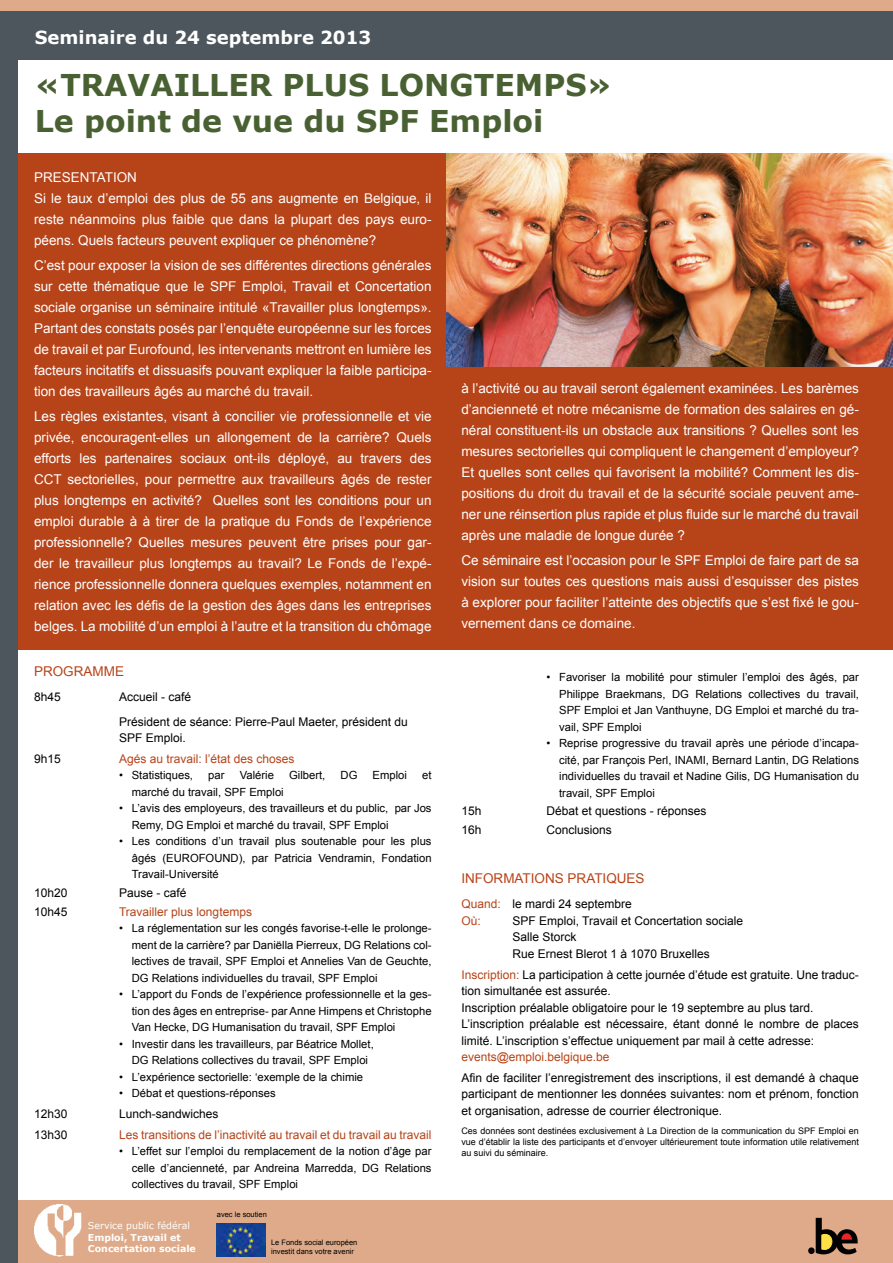
<style>
.page{position:relative;width:893px;height:1263px;background:#fff}
.page>*{position:absolute;margin:0;border:0;box-sizing:border-box;transform-origin:0 0}
.t1{font:700 30px "Verdana";color:#496132}
.t2{font:700 18px "Verdana";color:#fff}
.t3{font:13.5px/21px "Arial";color:#fff;text-align:justify}
.t4{font:13.5px "Arial";color:#b74318}
.t5{font:12px/16.5px "Arial";color:#000}
.t6{font:12px "Arial";color:#b74318}
.t7{font:11.25px/16.5px "Arial";color:#000;text-align:justify}
.t8{font:700 9.45px/11.6px "Verdana";color:#fff}
.t9{font:9px/10.8px "Arial";color:#000;text-align:justify}
.t10{font:7.5px/9px "Arial";color:#000}
.s1{font-weight:400}
.s2{color:#b74318}
</style>
<div class="page">
<div style="left:0;top:0;width:893px;height:60px;background:#4c565c"></div>
<div style="left:0;top:153px;width:893px;height:496px;background:#b74318"></div>
<div style="left:0;top:1200px;width:893px;height:63px;background:#deaa89"></div>
<div style="left:808px;top:1247px;width:7px;height:7px;background:#000;border-radius:50%"></div>
<svg style="left:816px;top:1218px;width:42px;height:36px"></svg>
<div style="left:0;top:0;width:17px;height:1263px;background:#4c565c"></div>
<div style="left:0;top:0;width:893px;height:11px;background:#deaa89"></div>
<img style="left:446px;top:153px;width:447px;height:214px">
<img style="left:34px;top:1204px;width:48px;height:53px">
<img style="left:217px;top:1223px;width:49px;height:33px">
<p class="t2" style="left:35px;top:24px;width:338px">Seminaire du 24 septembre 2013</p>
<p class="t1" style="left:35px;top:64px;width:579px">«TRAVAILLER PLUS LONGTEMPS»</p>
<p class="t1" style="left:35px;top:100px;width:510px">Le point de vue du SPF Emploi</p>
<p class="t3" style="left:34px;top:167px;width:105px">PRESENTATION</p>
<p class="t3" style="left:34px;top:188px;width:399px">Si le taux d’emploi des plus de 55 ans augmente en Belgique, il reste néanmoins plus faible que dans la plupart des pays euro&shy;péens. Quels facteurs peuvent expliquer ce phénomène?</p>
<p class="t3" style="left:34px;top:255px;width:399px">C’est pour exposer la vision de ses différentes directions générales sur cette thématique que le SPF Emploi, Travail et Concertation sociale organise un séminaire intitulé «Travailler plus longtemps».<br>Partant des constats posés par l’enquête européenne sur les forces de travail et par Eurofound, les intervenants mettront en lumière les facteurs incitatifs et dissuasifs pouvant expliquer la faible participa&shy;tion des travailleurs âgés au marché du travail.</p>
<p class="t3" style="left:34px;top:406px;width:399px">Les règles existantes, visant à concilier vie professionnelle et vie privée, encouragent-elles un allongement de la carrière? Quels efforts les partenaires sociaux ont-ils déployé, au travers des CCT sectorielles, pour permettre aux travailleurs âgés de rester plus longtemps en activité? Quelles sont les conditions pour un emploi durable à à tirer de la pratique du Fonds de l’expérience professionnelle? Quelles mesures peuvent être prises pour gar&shy;der le travailleur plus longtemps au travail? Le Fonds de l’expé&shy;rience professionnelle donnera quelques exemples, notamment en relation avec les défis de la gestion des âges dans les entreprises belges. La mobilité d’un emploi à l’autre et la transition du chômage</p>
<p class="t3" style="left:461px;top:377px;width:399px">à l’activité ou au travail seront également examinées. Les barèmes d’ancienneté et notre mécanisme de formation des salaires en gé&shy;néral constituent-ils un obstacle aux transitions ? Quelles sont les mesures sectorielles qui compliquent le changement d’employeur?<br>Et quelles sont celles qui favorisent la mobilité? Comment les dis&shy;positions du droit du travail et de la sécurité sociale peuvent ame&shy;ner une réinsertion plus rapide et plus fluide sur le marché du travail après une maladie de longue durée ?</p>
<p class="t3" style="left:461px;top:550px;width:399px">Ce séminaire est l’occasion pour le SPF Emploi de faire part de sa vision sur toutes ces questions mais aussi d’esquisser des pistes à explorer pour faciliter l’atteinte des objectifs que s’est fixé le gou&shy;vernement dans ce domaine.</p>
<p class="t4" style="left:34px;top:662px;width:92px">PROGRAMME</p>
<p class="t5" style="left:34px;top:688px;width:28px">8h45</p>
<p class="t5" style="left:119px;top:688px;width:74px">Accueil - café</p>
<p class="t5" style="left:119px;top:713px;width:290px">Président de séance: Pierre-Paul Maeter, président du<br>SPF Emploi.</p>
<p class="t5" style="left:34px;top:750px;width:28px">9h15</p>
<p class="t6" style="left:119px;top:751px;width:177px">Agés au travail: l’état des choses</p>
<p class="t7" style="left:119px;top:767px;width:76px">• Statistiques,</p>
<p class="t7" style="left:208px;top:767px;width:18px">par</p>
<p class="t7" style="left:240px;top:767px;width:36px">Valérie</p>
<p class="t7" style="left:289px;top:767px;width:38px">Gilbert,</p>
<p class="t7" style="left:341px;top:767px;width:18px">DG</p>
<p class="t7" style="left:373px;top:767px;width:36px">Emploi</p>
<p class="t7" style="left:422px;top:767px;width:11px">et</p>
<p class="t7" style="left:132px;top:784px;width:153px">marché du travail, SPF Emploi</p>
<p class="t7" style="left:132px;top:800px;width:301px;text-indent:-13px">• L’avis des employeurs, des travailleurs et du public, par Jos<br>Remy, DG Emploi et marché du travail, SPF Emploi</p>
<p class="t7" style="left:132px;top:833px;width:301px;text-indent:-13px">• Les conditions d’un travail plus soutenable pour les plus âgés (EUROFOUND), par Patricia Vendramin, Fondation Travail-Université</p>
<p class="t5" style="left:34px;top:885px;width:35px">10h20</p>
<p class="t5" style="left:119px;top:885px;width:69px">Pause - café</p>
<p class="t5" style="left:34px;top:903px;width:35px">10h45</p>
<p class="t6" style="left:119px;top:903px;width:134px">Travailler plus longtemps</p>
<p class="t7" style="left:132px;top:920px;width:301px;text-indent:-13px">• La réglementation sur les congés favorise-t-elle le prolonge&shy;ment de la carrière? par Daniëlla Pierreux, DG Relations col&shy;lectives de travail, SPF Emploi et Annelies Van de Geuchte, DG Relations individuelles du travail, SPF Emploi</p>
<p class="t7" style="left:132px;top:986px;width:301px;text-indent:-13px">• L’apport du Fonds de l’expérience professionnelle et la ges&shy;tion des âges en entreprise- par Anne Himpens et Christophe Van Hecke, DG Humanisation du travail, SPF Emploi</p>
<p class="t7" style="left:132px;top:1035px;width:243px;text-indent:-13px">• Investir dans les travailleurs, par Béatrice Mollet,<br>DG Relations collectives du travail, SPF Emploi</p>
<p class="t7" style="left:119px;top:1068px;width:246px">• L’expérience sectorielle: ‘exemple de la chimie</p>
<p class="t7" style="left:119px;top:1085px;width:158px">• Débat et questions-réponses</p>
<p class="t5" style="left:34px;top:1105px;width:35px">12h30</p>
<p class="t5" style="left:119px;top:1105px;width:101px">Lunch-sandwiches</p>
<p class="t5" style="left:34px;top:1126px;width:35px">13h30</p>
<p class="t6" style="left:119px;top:1126px;width:314px">Les transitions de l’inactivité au travail et du travail au travail</p>
<p class="t7" style="left:132px;top:1143px;width:301px;text-indent:-13px">• L’effet sur l’emploi du remplacement de la notion d’âge par celle d’ancienneté, par Andreina Marredda, DG Relations collectives du travail, SPF Emploi</p>
<p class="t8" style="left:88px;top:1220px;width:109px"><span class="s1">Service public fédéral<br></span>Emploi, Travail et<br>Concertation sociale</p>
<p class="t10" style="left:217px;top:1210px;width:52px">avec le soutien</p>
<p class="t10" style="left:271px;top:1238px;width:88px">Le Fonds social européen investit dans votre avenir</p>
<p class="t7" style="left:559px;top:669px;width:301px;text-indent:-13px">• Favoriser la mobilité pour stimuler l’emploi des âgés, par Philippe Braekmans, DG Relations collectives du travail, SPF Emploi et Jan Vanthuyne, DG Emploi et marché du tra&shy;vail, SPF Emploi</p>
<p class="t7" style="left:559px;top:735px;width:301px;text-indent:-13px">• Reprise progressive du travail après une période d’incapa&shy;cité, par François Perl, INAMI, Bernard Lantin, DG Relations individuelles du travail et Nadine Gilis, DG Humanisation du travail, SPF Emploi</p>
<p class="t5" style="left:461px;top:803px;width:22px">15h</p>
<p class="t5" style="left:546px;top:803px;width:162px">Débat et questions - réponses</p>
<p class="t5" style="left:461px;top:821px;width:22px">16h</p>
<p class="t5" style="left:546px;top:821px;width:67px">Conclusions</p>
<p class="t4" style="left:461px;top:870px;width:185px">INFORMATIONS PRATIQUES</p>
<p class="t5" style="left:461px;top:896px;width:172px"><span class="s2">Quand:</span> le mardi 24 septembre</p>
<p class="t6" style="left:461px;top:913px;width:21px">Où:</p>
<p class="t5" style="left:512px;top:912px;width:232px">SPF Emploi, Travail et Concertation sociale</p>
<p class="t5" style="left:512px;top:929px;width:66px">Salle Storck</p>
<p class="t5" style="left:512px;top:945px;width:199px">Rue Ernest Blerot 1 à 1070 Bruxelles</p>
<p class="t5" style="left:461px;top:966px;width:399px"><span class="s2">Inscription:</span> La participation à cette journée d’étude est gratuite. Une traduc&shy;tion simultanée est assurée.</p>
<p class="t5" style="left:461px;top:999px;width:354px">Inscription préalable obligatoire pour le 19 septembre au plus tard.</p>
<p class="t5" style="left:461px;top:1016px;width:399px">L’inscription préalable est nécessaire, étant donné le nombre de places limité. L’inscription s’effectue uniquement par mail à cette adresse:</p>
<p class="t6" style="left:461px;top:1049px;width:150px">events@emploi.belgique.be</p>
<p class="t5" style="left:461px;top:1069px;width:399px;text-align:justify">Afin de faciliter l’enregistrement des inscriptions, il est demandé à chaque participant de mentionner les données suivantes: nom et prénom, fonction et organisation, adresse de courrier électronique.</p>
<p class="t9" style="left:461px;top:1126px;width:399px">Ces données sont destinées exclusivement à La Direction de la communication du SPF Emploi en vue d’établir la liste des participants et d’envoyer ultérieurement toute information utile relativement au suivi du séminaire.</p>
</div>
